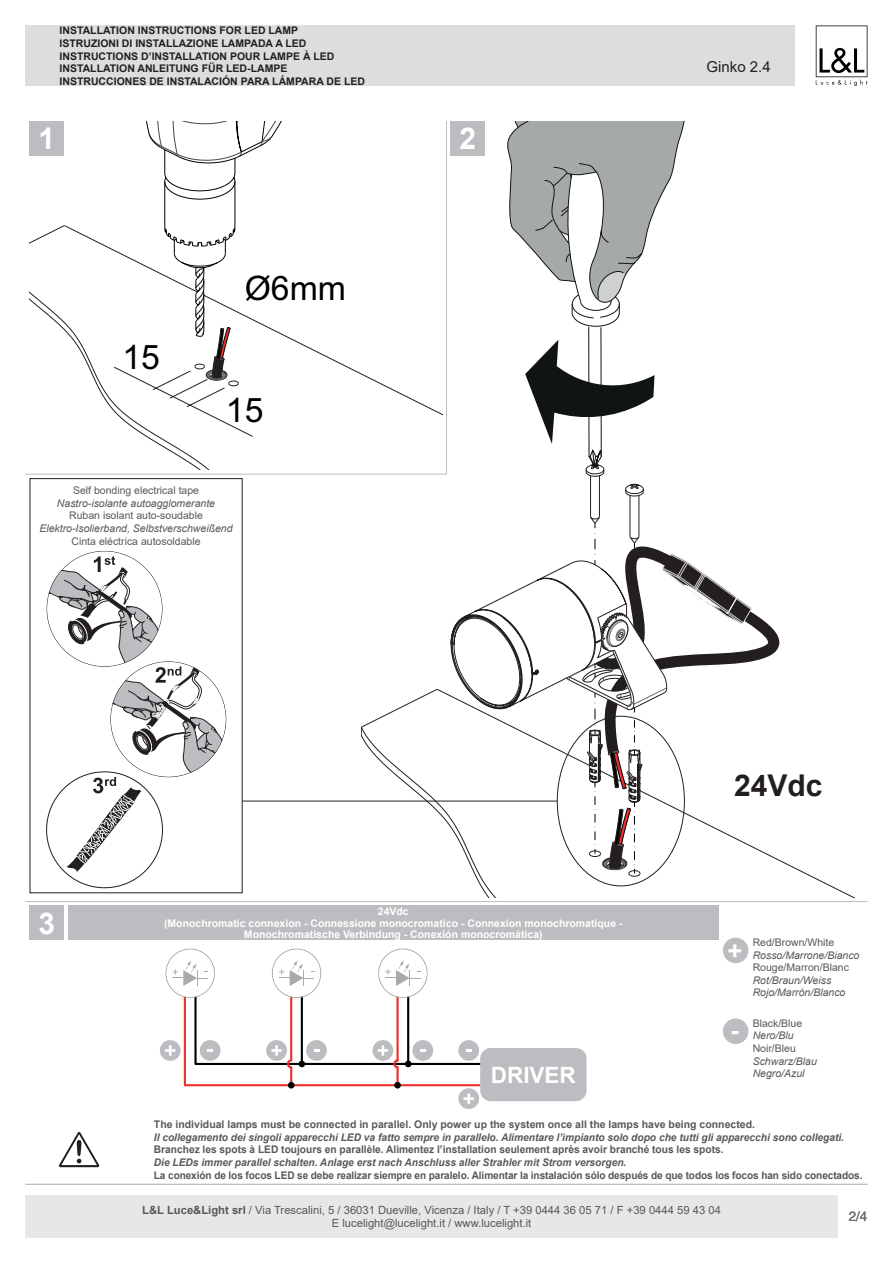
<style>
.page{position:relative;width:893px;height:1263px;background:#fff}
.page>*{position:absolute;margin:0;border:0;box-sizing:border-box;transform-origin:0 0}
.t1{font:33.75px "Arial";color:#000001}
.t2{font:700 30px "Arial";color:#231f20}
.t3{font:700 30px "Arial";color:#fff}
.t4{font:700 25.5px "Arial";color:#fff}
.t5{font:700 22.5px "Arial";color:#fff}
.t6{font:15px "Arial";color:#231f20}
.t7{font:13.5px "Helvetica LT Std";color:#6c6d70}
.t8{font:11.25px/12.8px "Arial";color:#57585a;text-align:center}
.t9{font:italic 700 10.5px "Arial";color:#57585a}
.t10{font:700 10.5px "Arial";color:#57585a}
.t11{font:700 10.5px "Arial";color:#231f20}
.t12{font:italic 10.5px "Arial";color:#57585a}
.t13{font:10.5px "Arial";color:#57585a}
.t14{font:700 10.5px "Arial";color:#fff}
.t15{font:700 10.5px "Arial";color:#57585a;scale:.96 1}
.s1{font-weight:700}
</style>
<div class="page">
<div style="left:26px;top:1195px;width:812px;height:42px;background:#e6e7e9"></div>
<svg style="left:361px;top:473px;width:90px;height:338px"></svg>
<svg style="left:437px;top:689px;width:15px;height:141px"></svg>
<svg style="left:452px;top:121px;width:328px;height:776px"></svg>
<div style="left:26px;top:26px;width:769px;height:60px;background:#dcdddf"></div>
<svg style="left:816px;top:26px;width:51px;height:60px"></svg>
<svg style="left:30px;top:225px;width:34px;height:19px"></svg>
<svg style="left:64px;top:225px;width:378px;height:245px"></svg>
<svg style="left:114px;top:121px;width:314px;height:316px"></svg>
<div style="left:30px;top:121px;width:34px;height:34px;background:#bcbdc0"></div>
<div style="left:451px;top:121px;width:34px;height:34px;background:#bcbdc0"></div>
<hr style="left:26px;top:474px;width:420px;height:1px;background:#bcbdc0">
<hr style="left:446px;top:121px;width:1px;height:353px;background:#bcbdc0">
<hr style="left:26px;top:1184px;width:841px;height:1px;background:#bcbdc0">
<hr style="left:242px;top:801px;width:315px;height:1px;background:#231f20">
<svg style="left:47px;top:556px;width:179px;height:316px"></svg>
<svg style="left:59px;top:1132px;width:40px;height:35px"></svg>
<div style="left:480px;top:1048px;width:106px;height:53px;background:#bcbdc0;border-radius:11px"></div>
<div style="left:288px;top:1082px;width:7px;height:6px;background:#000001;border-radius:50%"></div>
<div style="left:394px;top:1082px;width:7px;height:6px;background:#000001;border-radius:50%"></div>
<div style="left:458px;top:1088px;width:21px;height:21px;background:#bcbdc0;border-radius:50%"></div>
<svg style="left:464px;top:1093px;width:10px;height:11px"></svg>
<div style="left:160px;top:1040px;width:21px;height:21px;background:#bcbdc0;border-radius:50%"></div>
<svg style="left:165px;top:948px;width:317px;height:139px"></svg>
<div style="left:723px;top:938px;width:25px;height:25px;background:#bcbdc0;border-radius:50%"></div>
<div style="left:723px;top:1018px;width:25px;height:26px;background:#bcbdc0;border-radius:50%"></div>
<div style="left:30px;top:906px;width:34px;height:34px;background:#bcbdc0"></div>
<div style="left:68px;top:906px;width:651px;height:34px;background:#bcbdc0"></div>
<hr style="left:26px;top:901px;width:841px;height:1px;background:#bcbdc0">
<p class="t11" style="left:60px;top:23px;width:240px">INSTALLATION INSTRUCTIONS FOR LED LAMP</p>
<p class="t11" style="left:60px;top:36px;width:248px">ISTRUZIONI DI INSTALLAZIONE LAMPADA A LED</p>
<p class="t11" style="left:60px;top:49px;width:276px">INSTRUCTIONS D’INSTALLATION POUR LAMPE À LED</p>
<p class="t11" style="left:60px;top:61px;width:229px">INSTALLATION ANLEITUNG FÜR LED-LAMPE</p>
<p class="t11" style="left:60px;top:74px;width:307px">INSTRUCCIONES DE INSTALACIÓN PARA LÁMPARA DE LED</p>
<p class="t3" style="left:38px;top:117px;width:18px">1</p>
<p class="t3" style="left:459px;top:117px;width:18px">2</p>
<p class="t1" style="left:123px;top:334px;width:39px">15</p>
<p class="t1" style="left:245px;top:265px;width:103px">Ø6mm</p>
<p class="t1" style="left:226px;top:387px;width:39px">15</p>
<p class="t13" style="left:73px;top:483px;width:128px">Self bonding electrical tape</p>
<p class="t12" style="left:57px;top:496px;width:160px">Nastro-isolante autoagglomerante</p>
<p class="t13" style="left:69px;top:508px;width:135px">Ruban isolant auto-soudable</p>
<p class="t12" style="left:39px;top:521px;width:195px">Elektro-Isolierband, Selbstverschweißend</p>
<p class="t13" style="left:72px;top:534px;width:130px">Cinta eléctrica autosoldable</p>
<p class="t6" style="left:706px;top:56px;width:66px">Ginko 2.4</p>
<p class="t3" style="left:38px;top:902px;width:18px">3</p>
<p class="t14" style="left:378px;top:904px;width:32px">24Vdc</p>
<p class="t14" style="left:164px;top:915px;width:460px">(Monochromatic connexion - Connessione monocromatico - Connexion monochromatique -</p>
<p class="t14" style="left:244px;top:927px;width:300px">Monochromatische Verbindung - Conexión monocromática)</p>
<p class="t5" style="left:491px;top:1060px;width:87px">DRIVER</p>
<p class="t2" style="left:734px;top:764px;width:90px">24Vdc</p>
<p class="t4" style="left:727px;top:933px;width:16px">+</p>
<p class="t4" style="left:731px;top:1011px;width:10px">-</p>
<p class="t13" style="left:753px;top:935px;width:83px">Red/Brown/White</p>
<p class="t12" style="left:753px;top:948px;width:108px">Rosso/Marrone/Bianco</p>
<p class="t13" style="left:753px;top:960px;width:98px">Rouge/Marron/Blanc</p>
<p class="t12" style="left:753px;top:973px;width:80px">Rot/Braun/Weiss</p>
<p class="t12" style="left:753px;top:986px;width:94px">Rojo/Marrón/Blanco</p>
<p class="t13" style="left:753px;top:1016px;width:51px">Black/Blue</p>
<p class="t12" style="left:753px;top:1029px;width:42px">Nero/Blu</p>
<p class="t13" style="left:753px;top:1041px;width:45px">Noir/Bleu</p>
<p class="t12" style="left:753px;top:1054px;width:66px">Schwarz/Blau</p>
<p class="t12" style="left:753px;top:1067px;width:53px">Negro/Azul</p>
<p class="t10" style="left:154px;top:1117px;width:603px">The individual lamps must be connected in parallel. Only power up the system once all the lamps have being connected.</p>
<p class="t9" style="left:154px;top:1130px;width:692px">Il collegamento dei singoli apparecchi LED va fatto sempre in parallelo. Alimentare l’impianto solo dopo che tutti gli apparecchi sono collegati.</p>
<p class="t10" style="left:154px;top:1142px;width:571px">Branchez les spots à LED toujours en parallèle. Alimentez l’installation seulement après avoir branché tous les spots.</p>
<p class="t9" style="left:154px;top:1155px;width:474px">Die LEDs immer parallel schalten. Anlage erst nach Anschluss aller Strahler mit Strom versorgen.</p>
<p class="t15" style="left:154px;top:1167px;width:740px">La conexión de los focos LED se debe realizar siempre en paralelo. Alimentar la instalación sólo después de que todos los focos han sido conectados.</p>
<p class="t8" style="left:142px;top:1203px;width:580px"><span class="s1">L&amp;L Luce&amp;Light srl</span> / Via Trescalini, 5 / 36031 Dueville, Vicenza / Italy / T +39 0444 36 05 71 / F +39 0444 59 43 04<br>E lucelight@lucelight.it / www.lucelight.it</p>
<p class="t7" style="left:849px;top:1208px;width:20px">2/4</p>
</div>
